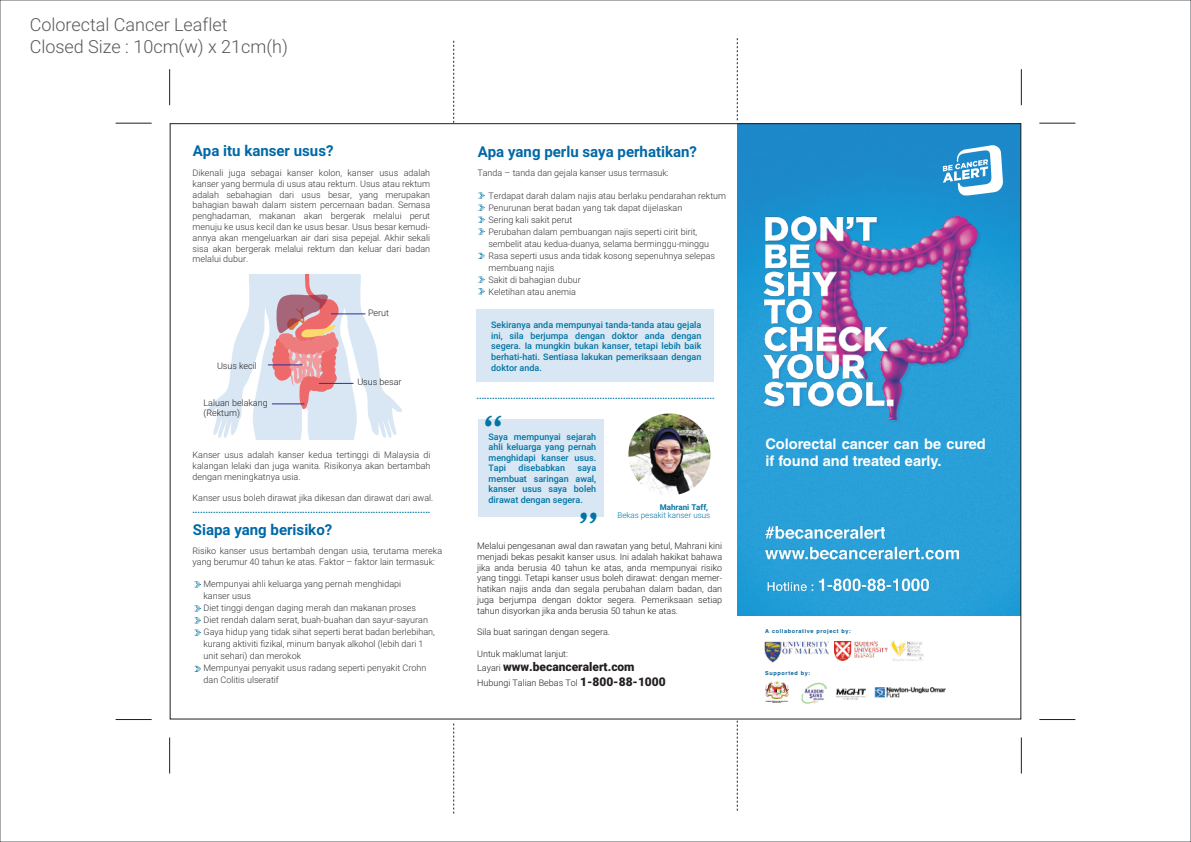
<style>
.page{position:relative;width:1191px;height:842px;background:#fff}
.page>*{position:absolute;margin:0;border:0;box-sizing:border-box;transform-origin:0 0}
.t1{font:38.6px "Blenda Script";color:#0074a4}
.t2{font:300 18px/21.6px "Roboto";color:#58595b}
.t3{font:700 15px "Roboto";color:#0068a5}
.t4{font:700 14.6px/17.5px "Helvetica LT Std";color:#fff}
.t5{font:900 12px "Roboto";color:#231f20}
.t6{font:300 9px/12px "Roboto";color:#343434}
.t7{font:300 9px/10.8px "Roboto";color:#231f20;text-align:justify}
.t8{font:500 9px/10.5px "Roboto";color:#0074a4;text-align:justify}
.t9{font:700 9px "Roboto";color:#0275a4}
.t10{font:300 8px "Roboto";color:#0275a4}
.t11{font:700 8px "Roboto";color:#0275a4}
.t12{font:700 5.5px "Helvetica LT Std";letter-spacing:.12em;color:#01629a}
.t13{font:700 1.6px/2px "Arial";color:#231f20;text-align:center}
.s1{font-weight:300;font-size:9px}
.s2{font-weight:900;font-size:12px}
</style>
<div class="page">
<img style="left:737px;top:125px;width:282px;height:491px">
<svg style="left:943px;top:145px;width:60px;height:50px"></svg>
<img style="left:764px;top:216px;width:216px;height:206px">
<img style="left:765px;top:527px;width:193px;height:64px">
<img style="left:890px;top:640px;width:34px;height:21px">
<img style="left:764px;top:641px;width:64px;height:22px">
<img style="left:834px;top:641px;width:53px;height:20px">
<img style="left:874px;top:687px;width:72px;height:11px">
<img style="left:801px;top:682px;width:25px;height:22px">
<img style="left:766px;top:682px;width:22px;height:17px">
<img style="left:836px;top:688px;width:31px;height:12px">
<hr style="left:169px;top:69px;width:1px;height:36px;background:#231f20">
<hr style="left:116px;top:123px;width:36px;height:1px;background:#231f20">
<hr style="left:116px;top:719px;width:36px;height:1px;background:#231f20">
<hr style="left:169px;top:737px;width:1px;height:36px;background:#231f20">
<hr style="left:1021px;top:69px;width:1px;height:36px;background:#231f20">
<hr style="left:1039px;top:123px;width:36px;height:1px;background:#231f20">
<hr style="left:1039px;top:719px;width:36px;height:1px;background:#231f20">
<hr style="left:1021px;top:737px;width:1px;height:36px;background:#231f20">
<svg style="left:737px;top:38px;width:1px;height:82px"></svg>
<svg style="left:453px;top:40px;width:1px;height:83px"></svg>
<svg style="left:737px;top:719px;width:1px;height:92px"></svg>
<svg style="left:453px;top:723px;width:1px;height:90px"></svg>
<div style="left:479px;top:419px;width:125px;height:98px;background:#d8e7f3"></div>
<div style="left:477px;top:309px;width:237px;height:73px;background:#d8e7f3"></div>
<svg style="left:195px;top:581px;width:6px;height:7px"></svg>
<svg style="left:195px;top:605px;width:6px;height:31px"></svg>
<svg style="left:195px;top:666px;width:6px;height:6px"></svg>
<svg style="left:478px;top:192px;width:7px;height:19px"></svg>
<svg style="left:478px;top:217px;width:7px;height:18px"></svg>
<svg style="left:478px;top:253px;width:7px;height:6px"></svg>
<svg style="left:478px;top:276px;width:7px;height:18px"></svg>
<svg style="left:208px;top:274px;width:194px;height:165px"></svg>
<hr style="left:331px;top:314px;width:34px;height:1px;background:#2e3092">
<hr style="left:319px;top:383px;width:34px;height:1px;background:#2e3092">
<hr style="left:268px;top:365px;width:34px;height:1px;background:#2e3092">
<hr style="left:272px;top:404px;width:32px;height:1px;background:#2e3092">
<img style="left:628px;top:413px;width:82px;height:82px;border-radius:41px">
<h2 class="t2" style="left:30px;top:13px;width:260px">Colorectal Cancer Leaflet<br>Closed Size : 10cm(w) x 21cm(h)</h2>
<h3 class="t3" style="left:193px;top:141px;width:142px">Apa itu kanser usus?</h3>
<p class="t6" style="left:193px;top:167px;width:239px;line-height:10.8px;text-align:justify">Dikenali juga sebagai kanser kolon, kanser usus adalah kanser yang bermula di usus atau rektum. Usus atau rektum adalah sebahagian dari usus besar, yang merupakan bahagian bawah dalam sistem percernaan badan. Semasa penghadaman, makanan akan bergerak melalui perut menuju ke usus kecil dan ke usus besar. Usus besar kemudi&shy;annya akan mengeluarkan air dari sisa pepejal. Akhir sekali sisa akan bergerak melalui rektum dan keluar dari badan melalui dubur.</p>
<p class="t7" style="left:217px;top:360px;width:41px">Usus kecil</p>
<p class="t7" style="left:203px;top:397px;width:66px">Laluan belakang (Rektum)</p>
<p class="t7" style="left:368px;top:307px;width:22px">Perut</p>
<p class="t7" style="left:357px;top:376px;width:46px">Usus besar</p>
<h3 class="t3" style="left:478px;top:141px;width:221px">Apa yang perlu saya perhatikan?</h3>
<p class="t6" style="left:477px;top:166px;width:193px">Tanda – tanda dan gejala kanser usus termasuk:</p>
<p class="t6" style="left:488px;top:189px;width:239px">Terdapat darah dalam najis atau berlaku pendarahan rektum Penurunan berat badan yang tak dapat dijelaskan<br>Sering kali sakit perut<br>Perubahan dalam pembuangan najis seperti cirit birit, sembelit atau kedua-duanya, selama berminggu-minggu Rasa seperti usus anda tidak kosong sepenuhnya selepas membuang najis<br>Sakit di bahagian dubur<br>Keletihan atau anemia</p>
<p class="t8" style="left:491px;top:319px;width:212px;line-height:10.8px">Sekiranya anda mempunyai tanda-tanda atau gejala ini, sila berjumpa dengan doktor anda dengan segera. Ia mungkin bukan kanser, tetapi lebih baik berhati-hati. Sentiasa lakukan pemeriksaan dengan doktor anda.</p>
<p class="t9" style="left:476px;top:389px;width:240px">...........................................................................................</p>
<h1 class="t1" style="left:503px;top:458px;width:21px;rotate:-180deg">,,</h1>
<p class="t6" style="left:193px;top:449px;width:239px;line-height:10.8px;text-align:justify">Kanser usus adalah kanser kedua tertinggi di Malaysia di kalangan lelaki dan juga wanita. Risikonya akan bertambah dengan meningkatnya usia.</p>
<p class="t6" style="left:193px;top:492px;width:242px">Kanser usus boleh dirawat jika dikesan dan dirawat dari awal.</p>
<p class="t8" style="left:488px;top:431px;width:109px">Saya mempunyai sejarah ahli keluarga yang pernah menghidapi kanser usus.<br>Tapi</p>
<p class="t8" style="left:518px;top:462px;width:48px">disebabkan</p>
<p class="t8" style="left:488px;top:462px;width:109px;text-indent:89px">saya membuat saringan awal, kanser usus saya boleh dirawat dengan segera.</p>
<p class="t9" style="left:192px;top:504px;width:240px">...........................................................................................</p>
<h1 class="t1" style="left:578px;top:480px;width:21px">,,</h1>
<h3 class="t3" style="left:193px;top:519px;width:141px">Siapa yang berisiko?</h3>
<p class="t11" style="left:660px;top:502px;width:50px">Mahrani Taff,</p>
<p class="t10" style="left:617px;top:510px;width:94px">Bekas pesakit kanser usus</p>
<p class="t6" style="left:193px;top:545px;width:251px;line-height:10.8px">Risiko kanser usus bertambah dengan usia, terutama mereka yang berumur 40 tahun ke atas. Faktor – faktor lain termasuk:</p>
<p class="t6" style="left:203px;top:578px;width:233px">Mempunyai ahli keluarga yang pernah menghidapi<br>kanser usus<br>Diet tinggi dengan daging merah dan makanan proses<br>Diet rendah dalam serat, buah-buahan dan sayur-sayuran Gaya hidup yang tidak sihat seperti berat badan berlebihan, kurang aktiviti fizikal, minum banyak alkohol (lebih dari 1 unit sehari) dan merokok<br>Mempunyai penyakit usus radang seperti penyakit Crohn dan Colitis ulseratif</p>
<p class="t7" style="left:477px;top:540px;width:247px">Melalui pengesanan awal dan rawatan yang betul, Mahrani kini menjadi bekas pesakit kanser usus. Ini adalah hakikat bahawa jika anda berusia 40 tahun ke atas, anda mempunyai risiko yang tinggi. Tetapi kanser usus boleh dirawat: dengan memer&shy;hatikan najis anda dan segala perubahan dalam badan, dan juga berjumpa dengan doktor segera. Pemeriksaan setiap tahun disyorkan jika anda berusia 50 tahun ke atas.</p>
<p class="t7" style="left:477px;top:626px;width:134px">Sila buat saringan dengan segera.</p>
<p class="t7" style="left:477px;top:648px;width:92px">Untuk maklumat lanjut:</p>
<h3 class="t5" style="left:477px;top:659px;width:159px"><span class="s1">Layari</span> www.becanceralert.com</h3>
<p class="t7" style="left:477px;top:677px;width:190px">Hubungi Talian Bebas Tol <span class="s2">1-800-88-1000</span></p>
<h3 class="t4" style="left:765px;top:435px;width:222px">Colorectal cancer can be cured if found and treated early.</h3>
<p class="t12" style="left:765px;top:628px;width:87px">A collaborative project by:</p>
<p class="t12" style="left:765px;top:670px;width:47px">Supported by:</p>
<p class="t13" style="left:766px;top:700px;width:24px">KEMENTERIAN KESIHATAN<br>MALAYSIA</p>
</div>
